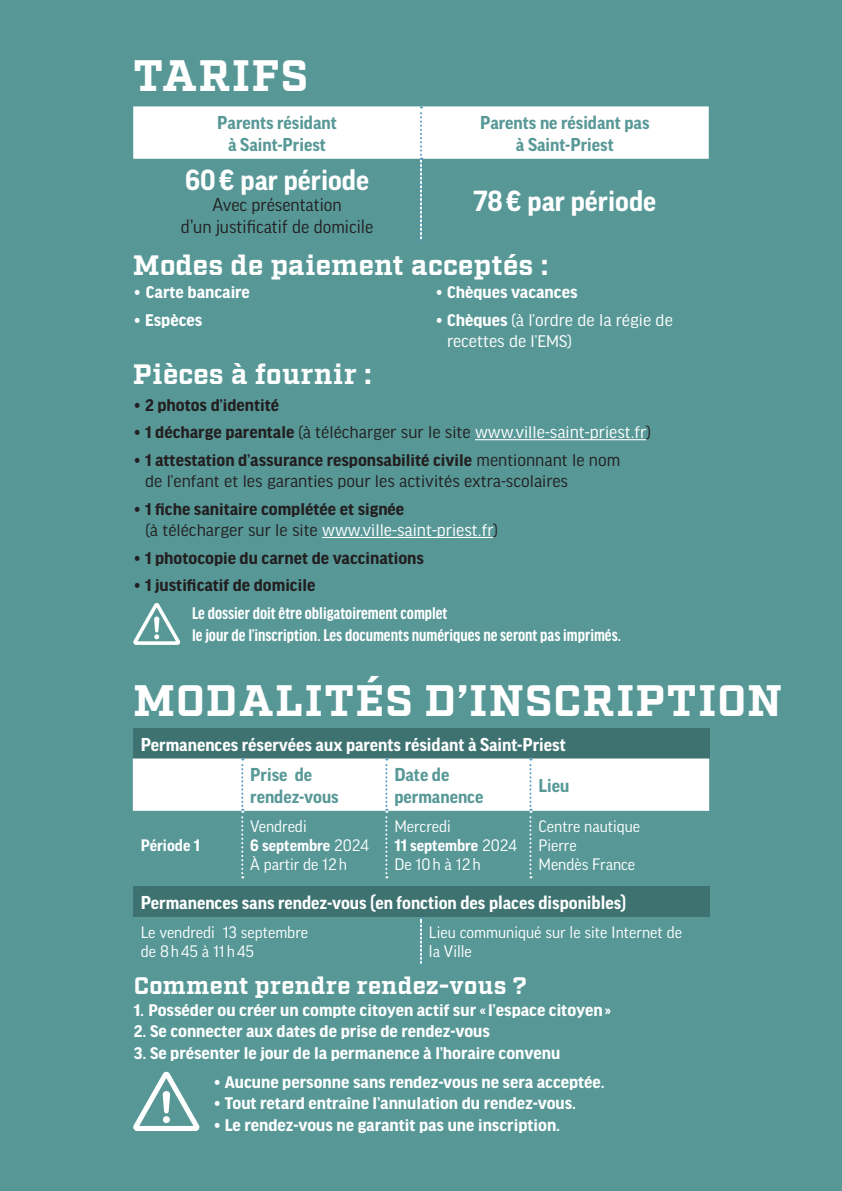
<style>
.page{position:relative;width:842px;height:1191px;background:#579897}
.page>*{position:absolute;margin:0;border:0;box-sizing:border-box;transform-origin:0 0}
.t1{font:700 44px "Factoria";letter-spacing:.035em;color:#fff}
.t2{font:700 28px "Factoria";letter-spacing:.01em;color:#fff}
.t3{font:700 28px "Good Pro";color:#fff}
.t4{font:700 24px "Factoria";letter-spacing:.015em;color:#fff}
.t5{font:700 18px/27.2px "Good Headline Pro";color:#fff}
.t6{font:700 18px/27.2px "Good Headline Pro";color:#231f20}
.t7{font:700 18px "Good Pro";color:#fff}
.t8{font:700 condensed 18px/21.6px "Good Headline Pro";color:#fff}
.t9{font:700 18px/21.6px "Good Pro";color:#579897;text-align:center}
.t10{font:18px "Good Headline Pro";color:#231f20}
.t11{font:18px/21.6px "Good Pro";color:#231f20;text-align:center}
.t12{font:18px "Good Headline Pro";color:#fff}
.t13{font:16px/19.2px "Good Pro";color:#fff}
.t14{font:700 16px "Good Pro";color:#fff}
.s1{font-weight:400}
.s2{font-weight:400;color:#fff}
.s3{font-weight:700}
</style>
<div class="page">
<svg style="left:133px;top:106px;width:576px;height:135px"></svg>
<hr style="left:475px;top:439px;width:171px;height:1px;background:#fff">
<hr style="left:322px;top:537px;width:172px;height:1px;background:#fff">
<svg style="left:133px;top:603px;width:47px;height:42px"></svg>
<svg style="left:133px;top:1071px;width:67px;height:60px"></svg>
<div style="left:133px;top:728px;width:576px;height:30px;background:#3e7271"></div>
<svg style="left:133px;top:758px;width:576px;height:120px"></svg>
<div style="left:133px;top:886px;width:576px;height:31px;background:#3e7271"></div>
<svg style="left:420px;top:917px;width:2px;height:48px"></svg>
<h1 class="t1" style="left:133px;top:49px;width:176px">TARIFS</h1>
<p class="t9" style="left:217px;top:112px;width:121px">Parents résidant à Saint-Priest</p>
<p class="t9" style="left:480px;top:112px;width:171px">Parents ne résidant pas à Saint-Priest</p>
<h2 class="t3" style="left:185px;top:164px;width:186px">60€ par période</h2>
<p class="t11" style="left:181px;top:194px;width:194px">Avec présentation<br>d’un justificatif de domicile</p>
<h2 class="t3" style="left:473px;top:185px;width:184px">78€ par période</h2>
<h2 class="t2" style="left:133px;top:249px;width:417px">Modes de paiement acceptés :</h2>
<p class="t5" style="left:133px;top:279px;width:118px">∙ Carte bancaire ∙ Espèces</p>
<p class="t5" style="left:435px;top:279px;width:239px">∙ Chèques vacances<br>∙ Chèques <span class="s1">(à l’ordre de la régie de</span></p>
<p class="t12" style="left:447px;top:332px;width:127px">recettes de l’EMS)</p>
<h2 class="t2" style="left:133px;top:357px;width:240px">Pièces à fournir :</h2>
<p class="t6" style="left:133px;top:392px;width:519px">∙ 2 photos d’identité<br>∙ 1 décharge parentale <span class="s1">(à télécharger sur le site</span> <span class="s2">www.ville-saint-priest.fr</span><span class="s1">) </span>∙ 1 attestation d’assurance responsabilité civile <span class="s1">mentionnant le nom</span></p>
<p class="t10" style="left:145px;top:472px;width:424px">de l’enfant et les garanties pour les activités extra-scolaires</p>
<p class="t6" style="left:145px;top:498px;width:355px;line-height:21.6px;text-indent:-12px">∙ 1 fiche sanitaire complétée et signée<br><span class="s1">(à télécharger sur le site</span> <span class="s2">www.ville-saint-priest.fr</span><span class="s1">)</span></p>
<p class="t6" style="left:133px;top:544px;width:292px">∙ 1 photocopie du carnet de vaccinations ∙ 1 justificatif de domicile</p>
<p class="t8" style="left:192px;top:603px;width:430px">Le dossier doit être obligatoirement complet<br>le jour de l’inscription. Les documents numériques ne seront pas imprimés.</p>
<h1 class="t1" style="left:133px;top:674px;width:650px">MODALITÉS D’INSCRIPTION</h1>
<p class="t7" style="left:141px;top:734px;width:426px">Permanences réservées aux parents résidant à Saint-Priest</p>
<p class="t9" style="left:250px;top:764px;width:90px;text-align:left">Prise de rendez-vous</p>
<p class="t9" style="left:394px;top:764px;width:91px;text-align:left">Date de permanence</p>
<p class="t9" style="left:538px;top:774px;width:32px">Lieu</p>
<p class="t14" style="left:141px;top:836px;width:61px">Période 1</p>
<p class="t13" style="left:250px;top:816px;width:120px">Vendredi<br><span class="s3">6 septembre</span> 2024<br>À partir de 12h</p>
<p class="t13" style="left:394px;top:816px;width:124px">Mercredi<br><span class="s3">11 septembre</span> 2024<br>De 10h à 12h</p>
<p class="t13" style="left:538px;top:816px;width:103px">Centre nautique<br>Pierre<br>Mendès France</p>
<p class="t7" style="left:141px;top:892px;width:487px">Permanences sans rendez-vous (en fonction des places disponibles)</p>
<p class="t13" style="left:141px;top:922px;width:169px">Le vendredi 13 septembre de 8h45 à 11h45</p>
<p class="t13" style="left:429px;top:922px;width:255px">Lieu communiqué sur le site Internet de la Ville</p>
<h3 class="t4" style="left:134px;top:971px;width:395px">Comment prendre rendez-vous ?</h3>
<p class="t5" style="left:134px;top:996px;width:479px">1. Posséder ou créer un compte citoyen actif sur «l’espace citoyen»</p>
<p class="t5" style="left:134px;top:1018px;width:358px">2. Se connecter aux dates de prise de rendez-vous</p>
<p class="t5" style="left:213px;top:1039px;width:393px;line-height:29px;text-indent:-79px">3. Se présenter le jour de la permanence à l’horaire convenu<br>∙ Aucune personne sans rendez-vous ne sera acceptée.</p>
<p class="t5" style="left:213px;top:1093px;width:365px;line-height:21.6px">∙ Tout retard entraîne l’annulation du rendez-vous. ∙ Le rendez-vous ne garantit pas une inscription.</p>
</div>
